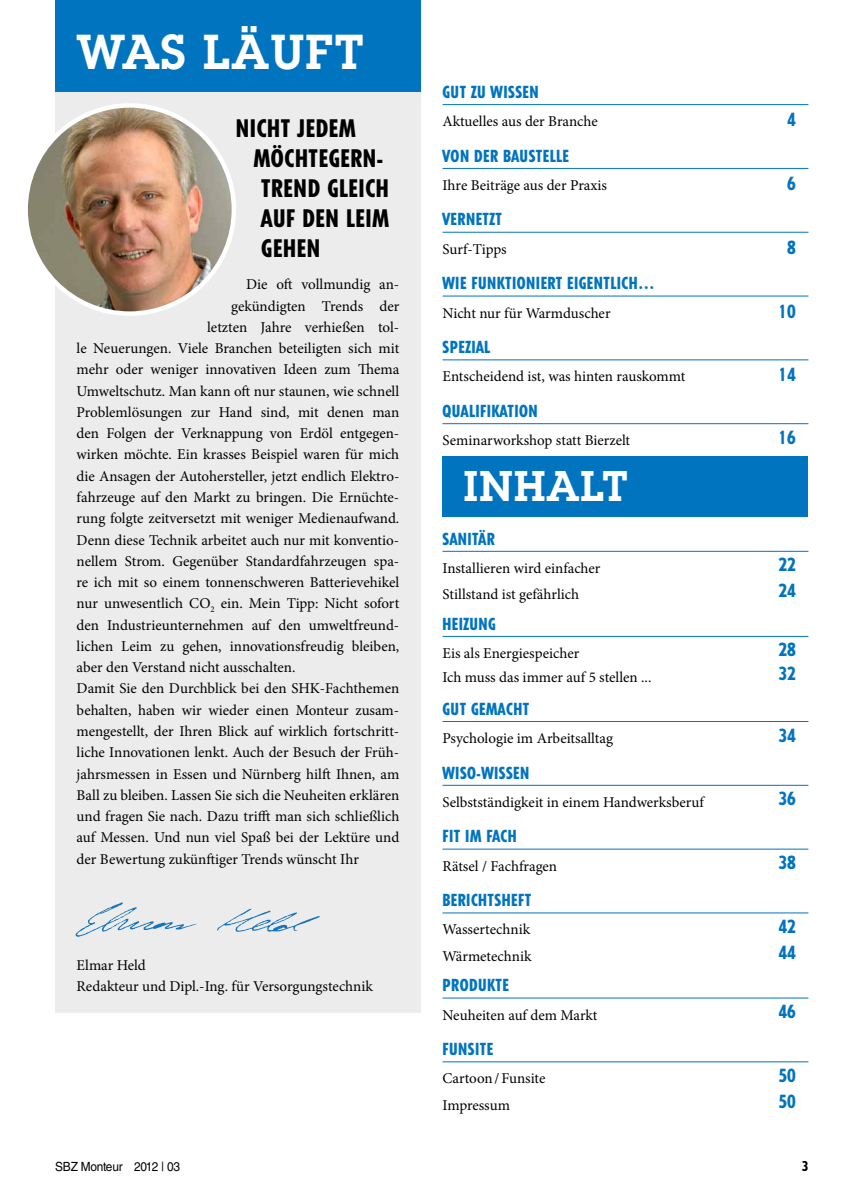
<style>
.page{position:relative;width:851px;height:1204px;background:#fff}
.page>*{position:absolute;margin:0;border:0;box-sizing:border-box;transform-origin:0 0}
.t1{font:600 48px "Lubalin Graph Std";letter-spacing:.03em;color:#fff}
.t2{font:600 42px "Lubalin Graph Std";letter-spacing:.03em;color:#fff}
.t3{font:800 condensed 24px "Tempo Std";letter-spacing:.03em;color:#000}
.t4{font:800 condensed 18px "Tempo Std";color:#0074be}
.t5{font:800 condensed 16.5px "Tempo Std";letter-spacing:.03em;color:#0074be}
.t6{font:15px/21.3px "Minion Pro";color:#000}
.t7{font:800 condensed 13.5px "Tempo Std";color:#000}
.t8{font:12.6px "Helvetica LT Std";letter-spacing:-.02em;color:#000;scale:.94 1}
</style>
<div class="page">
<div style="left:55px;top:0;width:366px;height:1012px;background:#ececec"></div>
<div style="left:55px;top:0;width:366px;height:91px;background:#0074be"></div>
<img style="left:28px;top:108px;width:203px;height:203px">
<svg style="left:76px;top:902px;width:244px;height:34px"></svg>
<hr style="left:442px;top:104px;width:366px;height:1px;background:#0074be">
<hr style="left:442px;top:168px;width:366px;height:1px;background:#0074be">
<hr style="left:442px;top:232px;width:366px;height:1px;background:#0074be">
<hr style="left:442px;top:296px;width:366px;height:1px;background:#0074be">
<hr style="left:442px;top:359px;width:366px;height:1px;background:#0074be">
<hr style="left:442px;top:423px;width:366px;height:1px;background:#0074be">
<hr style="left:442px;top:551px;width:366px;height:1px;background:#0074be">
<hr style="left:442px;top:636px;width:366px;height:1px;background:#0074be">
<hr style="left:442px;top:721px;width:366px;height:1px;background:#0074be">
<hr style="left:442px;top:784px;width:366px;height:1px;background:#0074be">
<hr style="left:442px;top:848px;width:366px;height:1px;background:#0074be">
<hr style="left:442px;top:912px;width:366px;height:1px;background:#0074be">
<hr style="left:442px;top:997px;width:366px;height:1px;background:#0074be">
<hr style="left:442px;top:1061px;width:366px;height:1px;background:#0074be">
<div style="left:442px;top:456px;width:365px;height:60px;background:#0074be"></div>
<h1 class="t1" style="left:77px;top:20px;width:288px">WAS LÄUFT</h1>
<h3 class="t3" style="left:236px;top:113px;width:121px">NICHT JEDEM</h3>
<h3 class="t3" style="left:254px;top:143px;width:131px">MÖCHTEGERN-</h3>
<h3 class="t3" style="left:261px;top:173px;width:129px">TREND GLEICH</h3>
<h3 class="t3" style="left:261px;top:203px;width:129px">AUF DEN LEIM</h3>
<h3 class="t3" style="left:261px;top:233px;width:58px">GEHEN</h3>
<p class="t6" style="left:246px;top:274px;width:155px">Die oft vollmundig an-</p>
<p class="t6" style="left:231px;top:295px;width:169px">gekündigten Trends der</p>
<p class="t6" style="left:207px;top:316px;width:193px">letzten Jahre verhießen tol-</p>
<p class="t6" style="left:77px;top:338px;width:324px">le Neuerungen. Viele Branchen beteiligten sich mit</p>
<p class="t6" style="left:77px;top:359px;width:324px">mehr oder weniger innovativen Ideen zum Thema</p>
<p class="t6" style="left:77px;top:380px;width:324px">Umweltschutz. Man kann oft nur staunen, wie schnell</p>
<p class="t6" style="left:77px;top:401px;width:324px">Problemlösungen zur Hand sind, mit denen man</p>
<p class="t6" style="left:77px;top:423px;width:324px">den Folgen der Verknappung von Erdöl entgegen-</p>
<p class="t6" style="left:77px;top:444px;width:324px">wirken möchte. Ein krasses Beispiel waren für mich</p>
<p class="t6" style="left:77px;top:465px;width:324px">die Ansagen der Autohersteller, jetzt endlich Elektro-</p>
<p class="t6" style="left:77px;top:486px;width:324px">fahrzeuge auf den Markt zu bringen. Die Ernüchte-</p>
<p class="t6" style="left:77px;top:508px;width:324px">rung folgte zeitversetzt mit weniger Medienaufwand.</p>
<p class="t6" style="left:77px;top:529px;width:324px">Denn diese Technik arbeitet auch nur mit konventio-</p>
<p class="t6" style="left:77px;top:550px;width:324px">nellem Strom. Gegenüber Standardfahrzeugen spa-</p>
<p class="t6" style="left:77px;top:571px;width:324px">re ich mit so einem tonnenschweren Batterievehikel</p>
<p class="t6" style="left:77px;top:593px;width:324px">nur unwesentlich CO<sub>2</sub> ein. Mein Tipp: Nicht sofort</p>
<p class="t6" style="left:77px;top:614px;width:324px">den Industrieunternehmen auf den umweltfreund-</p>
<p class="t6" style="left:77px;top:635px;width:324px">lichen Leim zu gehen, innovationsfreudig bleiben,</p>
<p class="t6" style="left:77px;top:656px;width:220px">aber den Verstand nicht ausschalten.</p>
<p class="t6" style="left:77px;top:678px;width:324px">Damit Sie den Durchblick bei den SHK-Fachthemen</p>
<p class="t6" style="left:77px;top:699px;width:324px">behalten, haben wir wieder einen Monteur zusam-</p>
<p class="t6" style="left:77px;top:720px;width:324px">mengestellt, der Ihren Blick auf wirklich fortschritt-</p>
<p class="t6" style="left:77px;top:741px;width:324px">liche Innovationen lenkt. Auch der Besuch der Früh-</p>
<p class="t6" style="left:77px;top:763px;width:324px">jahrsmessen in Essen und Nürnberg hilft Ihnen, am</p>
<p class="t6" style="left:77px;top:784px;width:324px">Ball zu bleiben. Lassen Sie sich die Neuheiten erklären</p>
<p class="t6" style="left:77px;top:805px;width:324px">und fragen Sie nach. Dazu trifft man sich schließlich</p>
<p class="t6" style="left:77px;top:826px;width:324px">auf Messen. Und nun viel Spaß bei der Lektüre und</p>
<p class="t6" style="left:77px;top:848px;width:284px">der Bewertung zukünftiger Trends wünscht Ihr</p>
<p class="t6" style="left:77px;top:954px;width:298px">Elmar Held<br>Redakteur und Dipl.-Ing. für Versorgungstechnik</p>
<p class="t5" style="left:442px;top:81px;width:96px">GUT ZU WISSEN</p>
<p class="t6" style="left:442px;top:111px;width:157px">Aktuelles aus der Branche</p>
<p class="t4" style="left:786px;top:108px;width:10px">4</p>
<p class="t5" style="left:442px;top:145px;width:128px">VON DER BAUSTELLE</p>
<p class="t6" style="left:442px;top:174px;width:166px">Ihre Beiträge aus der Praxis</p>
<p class="t4" style="left:786px;top:172px;width:10px">6</p>
<p class="t5" style="left:442px;top:209px;width:61px">VERNETZT</p>
<p class="t6" style="left:442px;top:238px;width:66px">Surf-Tipps</p>
<p class="t4" style="left:786px;top:236px;width:10px">8</p>
<p class="t5" style="left:442px;top:273px;width:213px">WIE FUNKTIONIERT EIGENTLICH…</p>
<p class="t6" style="left:442px;top:302px;width:169px">Nicht nur für Warmduscher</p>
<p class="t4" style="left:778px;top:299px;width:19px">10</p>
<p class="t5" style="left:442px;top:337px;width:49px">SPEZIAL</p>
<p class="t6" style="left:442px;top:366px;width:244px">Entscheidend ist, was hinten rauskommt</p>
<p class="t4" style="left:778px;top:363px;width:19px">14</p>
<p class="t5" style="left:442px;top:400px;width:95px">QUALIFIKATION</p>
<p class="t6" style="left:442px;top:430px;width:189px">Seminarworkshop statt Bierzelt</p>
<p class="t4" style="left:778px;top:426px;width:19px">16</p>
<h2 class="t2" style="left:463px;top:458px;width:165px">INHALT</h2>
<p class="t5" style="left:442px;top:528px;width:54px">SANITÄR</p>
<p class="t6" style="left:442px;top:557px;width:159px">Installieren wird einfacher</p>
<p class="t4" style="left:778px;top:553px;width:19px">22</p>
<p class="t6" style="left:442px;top:583px;width:138px">Stillstand ist gefährlich</p>
<p class="t4" style="left:778px;top:579px;width:19px">24</p>
<p class="t5" style="left:442px;top:613px;width:55px">HEIZUNG</p>
<p class="t6" style="left:442px;top:642px;width:138px">Eis als Energiespeicher</p>
<p class="t4" style="left:778px;top:638px;width:19px">28</p>
<p class="t6" style="left:442px;top:666px;width:210px">Ich muss das immer auf 5 stellen ...</p>
<p class="t4" style="left:778px;top:662px;width:19px">32</p>
<p class="t5" style="left:442px;top:698px;width:88px">GUT GEMACHT</p>
<p class="t6" style="left:442px;top:727px;width:172px">Psychologie im Arbeitsalltag</p>
<p class="t4" style="left:778px;top:723px;width:19px">34</p>
<p class="t5" style="left:442px;top:762px;width:87px">WISO-WISSEN</p>
<p class="t6" style="left:442px;top:791px;width:263px">Selbstständigkeit in einem Handwerksberuf</p>
<p class="t4" style="left:778px;top:787px;width:19px">36</p>
<p class="t5" style="left:442px;top:825px;width:75px">FIT IM FACH</p>
<p class="t6" style="left:442px;top:855px;width:116px">Rätsel / Fachfragen</p>
<p class="t4" style="left:778px;top:851px;width:19px">38</p>
<p class="t5" style="left:442px;top:889px;width:90px">BERICHTSHEFT</p>
<p class="t6" style="left:442px;top:919px;width:89px">Wassertechnik</p>
<p class="t4" style="left:778px;top:915px;width:19px">42</p>
<p class="t6" style="left:442px;top:945px;width:91px">Wärmetechnik</p>
<p class="t4" style="left:778px;top:941px;width:19px">44</p>
<p class="t5" style="left:442px;top:974px;width:68px">PRODUKTE</p>
<p class="t6" style="left:442px;top:1004px;width:156px">Neuheiten auf dem Markt</p>
<p class="t4" style="left:778px;top:1000px;width:19px">46</p>
<p class="t5" style="left:442px;top:1038px;width:52px">FUNSITE</p>
<p class="t6" style="left:442px;top:1067px;width:104px">Cartoon/Funsite</p>
<p class="t4" style="left:778px;top:1063px;width:19px">50</p>
<p class="t6" style="left:442px;top:1093px;width:69px">Impressum</p>
<p class="t4" style="left:778px;top:1089px;width:19px">50</p>
<p class="t8" style="left:55px;top:1158px;width:134px">SBZ Monteur 2012 | 03</p>
<p class="t7" style="left:801px;top:1157px;width:8px">3</p>
</div>
